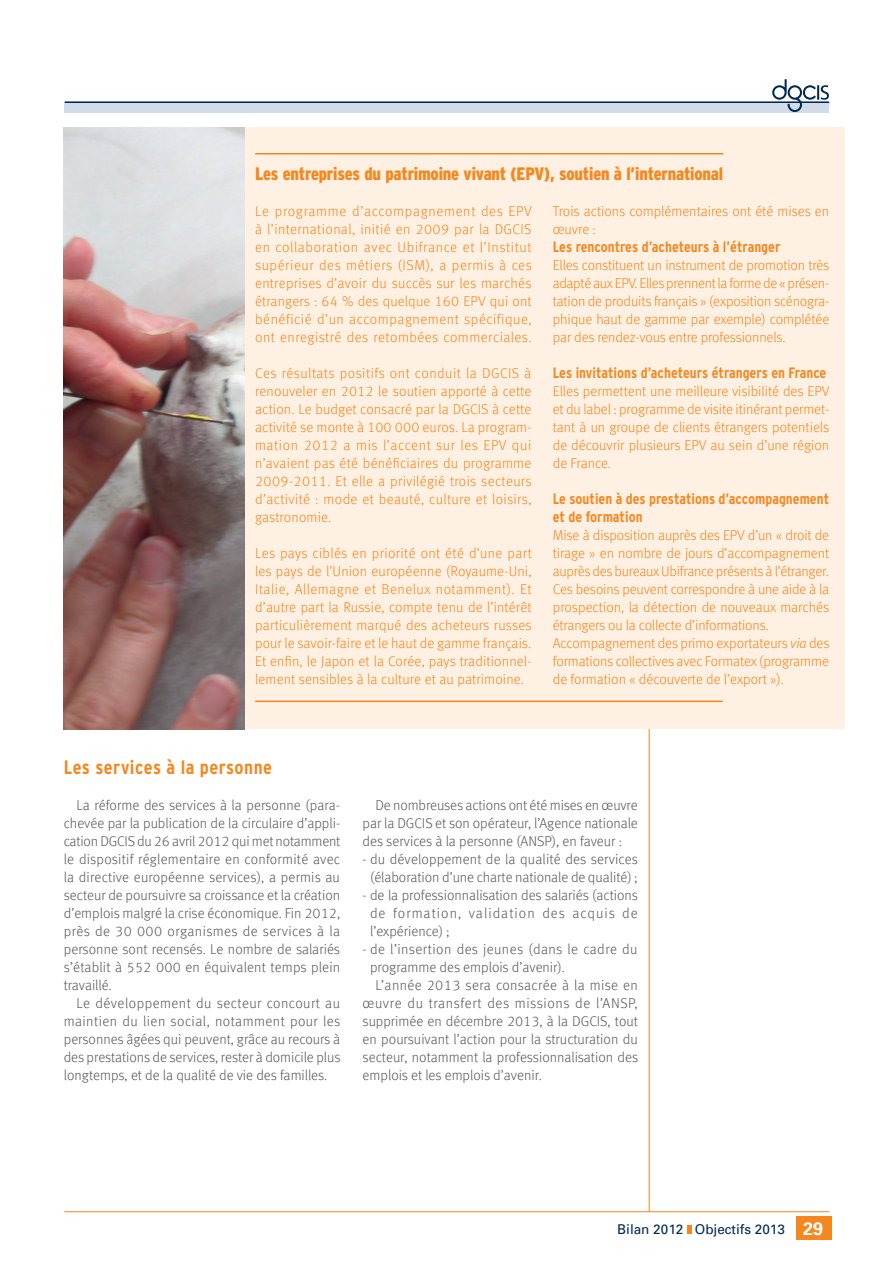
<style>
.page{position:relative;width:893px;height:1263px;background:#fff}
.page>*{position:absolute;margin:0;border:0;box-sizing:border-box;transform-origin:0 0}
.t1{font:700 condensed 19.5px "Interstate";letter-spacing:.025em;color:#f5871f}
.t2{font:900 condensed 18px "Interstate";letter-spacing:-.01em;color:#f5871f}
.t3{font:700 condensed 15px/18px "Interstate";color:#f5871f}
.t4{font:300 14.25px/18px "Meta Offc";letter-spacing:-.005em;color:#f5871f;text-align:justify}
.t5{font:300 14.25px/18px "Meta Offc";color:#57585a;text-align:justify}
.t6{font:300 14.25px "Meta Offc";letter-spacing:.03em;color:#57585a}
.t7{font:300 14.25px "Meta Offc";letter-spacing:.04em;color:#57585a}
.t8{font:300 14.25px "Meta Offc";letter-spacing:.025em;color:#57585a}
.t9{font:13.5px "Univers";color:#002953}
.s1{font-style:italic}
.s2{font-weight:700;font-size:18px;color:#fff}
</style>
<div class="page">
<svg style="left:687px;top:1225px;width:4px;height:9px"></svg>
<div style="left:796px;top:1216px;width:35px;height:24px;background:#f5871f"></div>
<hr style="left:64px;top:1211px;width:765px;height:1px;background:#f5871f">
<hr style="left:649px;top:128px;width:1px;height:1084px;background:#f5871f">
<hr style="left:65px;top:101px;width:764px;height:3px;background:#002953">
<div style="left:65px;top:103px;width:764px;height:10px;background:#d2dce8"></div>
<svg style="left:772px;top:79px;width:57px;height:33px"></svg>
<div style="left:236px;top:128px;width:608px;height:601px;background:#fef0e2"></div>
<hr style="left:255px;top:153px;width:468px;height:1px;background:#f5871f">
<hr style="left:255px;top:701px;width:468px;height:1px;background:#f5871f">
<img style="left:64px;top:128px;width:180px;height:601px">
<p class="t2" style="left:255px;top:164px;width:470px">Les entreprises du patrimoine vivant (EPV), soutien à l’international</p>
<p class="t4" style="left:255px;top:202px;width:278px">Le programme d’accompagnement des EPV à l’international, initié en 2009 par la DGCIS en collaboration avec Ubifrance et l’Institut supérieur des métiers (ISM), a permis à ces entreprises d’avoir du succès sur les marchés étrangers : 64 % des quelque 160 EPV qui ont bénéficié d’un accompagnement spécifique, ont enregistré des retombées commerciales.</p>
<p class="t4" style="left:255px;top:364px;width:278px">Ces résultats positifs ont conduit la DGCIS à renouveler en 2012 le soutien apporté à cette action. Le budget consacré par la DGCIS à cette activité se monte à 100 000 euros. La program&shy;mation 2012 a mis l’accent sur les EPV qui n’avaient pas été bénéficiaires du programme 2009-2011. Et elle a privilégié trois secteurs d’activité : mode et beauté, culture et loisirs, gastronomie.</p>
<p class="t4" style="left:255px;top:544px;width:278px">Les pays ciblés en priorité ont été d’une part les pays de l’Union européenne (Royaume-Uni, Italie, Allemagne et Benelux notamment). Et d’autre part la Russie, compte tenu de l’intérêt particulièrement marqué des acheteurs russes pour le savoir-faire et le haut de gamme français.<br>Et enfin, le Japon et la Corée, pays traditionnel&shy;lement sensibles à la culture et au patrimoine.</p>
<p class="t4" style="left:553px;top:202px;width:278px">Trois actions complémentaires ont été mises en œuvre :</p>
<p class="t3" style="left:553px;top:238px;width:229px">Les rencontres d’acheteurs à l’étranger</p>
<p class="t4" style="left:553px;top:256px;width:278px">Elles constituent un instrument de promotion très adapté aux EPV. Elles prennent la forme de « présen&shy;tation de produits français » (exposition scénogra&shy;phique haut de gamme par exemple) complétée par des rendez-vous entre professionnels.</p>
<p class="t3" style="left:553px;top:364px;width:275px">Les invitations d’acheteurs étrangers en France</p>
<p class="t4" style="left:553px;top:382px;width:278px">Elles permettent une meilleure visibilité des EPV et du label : programme de visite itinérant permet&shy;tant à un groupe de clients étrangers potentiels de découvrir plusieurs EPV au sein d’une région de France.</p>
<p class="t3" style="left:553px;top:490px;width:278px">Le soutien à des prestations d’accompagnement et de formation</p>
<p class="t4" style="left:553px;top:526px;width:278px;text-align:left">Mise à disposition auprès des EPV d’un « droit de tirage » en nombre de jours d’accompagnement auprès des bureaux Ubifrance présents à l’étranger.<br>Ces besoins peuvent correspondre à une aide à la prospection, la détection de nouveaux marchés étrangers ou la collecte d’informations.<br>Accompagnement des primo exportateurs <span class="s1">via</span> des formations collectives avec Formatex (programme de formation « découverte de l’export »).</p>
<h1 class="t1" style="left:64px;top:756px;width:210px">Les services à la personne</h1>
<p class="t5" style="left:64px;top:796px;width:278px;text-indent:13px">La réforme des services à la personne (para&shy;chevée par la publication de la circulaire d’appli&shy;cation DGCIS du 26 avril 2012 qui met notamment le dispositif réglementaire en conformité avec la directive européenne services), a permis au secteur de poursuivre sa croissance et la création d’emplois malgré la crise économique. Fin 2012, près de 30 000 organismes de services à la personne sont recensés. Le nombre de salariés s’établit à 552 000 en équivalent temps plein travaillé.</p>
<p class="t5" style="left:64px;top:994px;width:278px;text-indent:13px">Le développement du secteur concourt au maintien du lien social, notamment pour les personnes âgées qui peuvent, grâce au recours à des prestations de services, rester à domicile plus longtemps, et de la qualité de vie des familles.</p>
<p class="t5" style="left:363px;top:796px;width:277px;text-indent:13px">De nombreuses actions ont été mises en œuvre par la DGCIS et son opérateur, l’Agence nationale des services à la personne (ANSP), en faveur :</p>
<p class="t5" style="left:363px;top:850px;width:277px;text-align:center">- du développement de la qualité des services (élaboration d’une charte nationale de qualité) ;</p>
<p class="t5" style="left:370px;top:886px;width:269px;text-indent:-7px">- de la professionnalisation des salariés (actions de formation, validation des acquis de l’expérience) ;</p>
<p class="t6" style="left:363px;top:941px;width:277px">- de l’insertion des jeunes (dans le cadre du</p>
<p class="t5" style="left:370px;top:958px;width:196px">programme des emplois d’avenir).</p>
<p class="t8" style="left:375px;top:977px;width:264px">L’année 2013 sera consacrée à la mise en</p>
<p class="t7" style="left:363px;top:995px;width:277px">œuvre du transfert des missions de l’ANSP,</p>
<p class="t5" style="left:363px;top:1012px;width:277px">supprimée en décembre 2013, à la DGCIS, tout</p>
<p class="t5" style="left:363px;top:1030px;width:277px">en poursuivant l’action pour la structuration du</p>
<p class="t5" style="left:363px;top:1048px;width:277px">secteur, notamment la professionnalisation des</p>
<p class="t5" style="left:363px;top:1066px;width:181px">emplois et les emplois d’avenir.</p>
<p class="t9" style="left:617px;top:1220px;width:207px">Bilan 2012 Objectifs 2013 <span class="s2">29</span></p>
</div>
